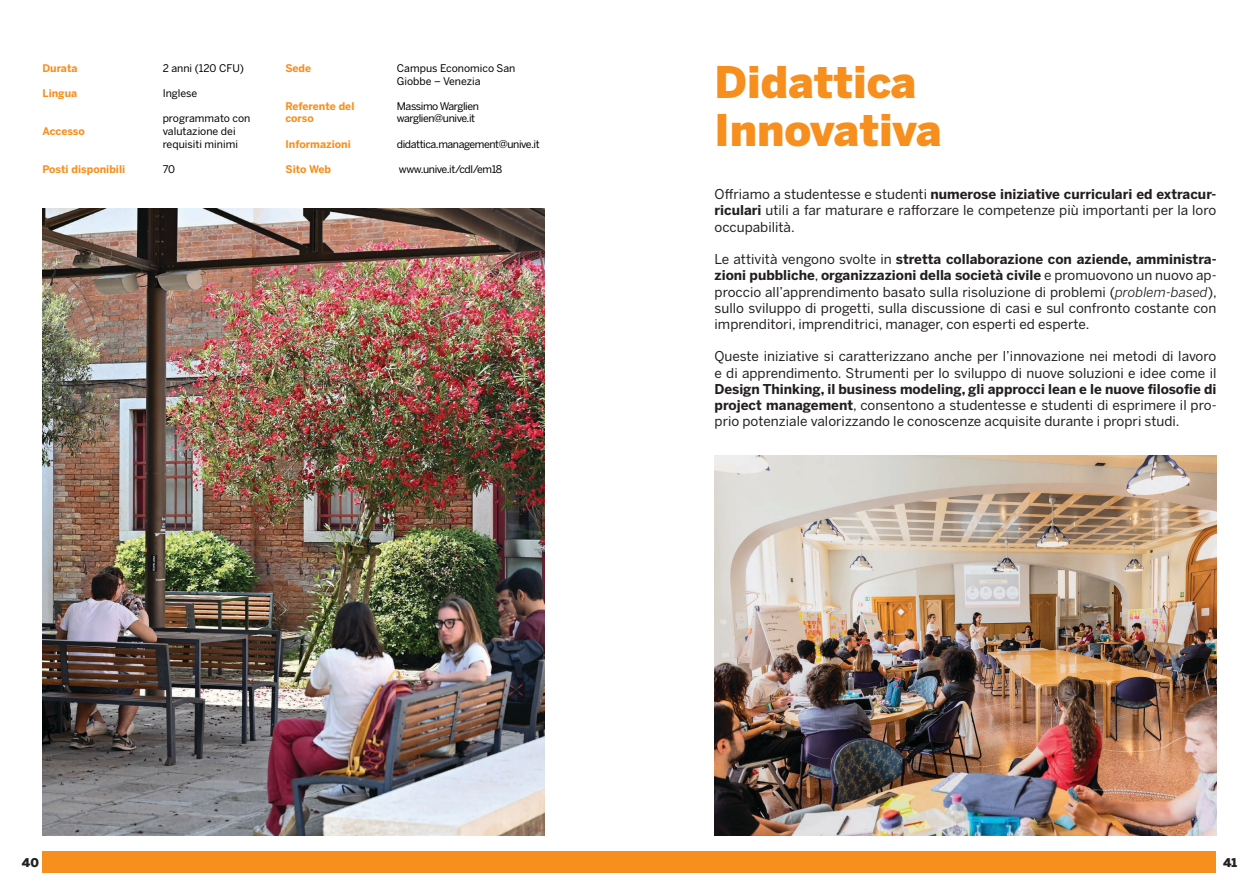
<style>
.page{position:relative;width:1259px;height:893px;background:#fff}
.page>*{position:absolute;margin:0;border:0;box-sizing:border-box;transform-origin:0 0}
.t1{font:900 43.35px/48px "Benton Sans";color:#f78f1e}
.t2{font:13.5px/16.2px "Benton Sans";color:#231f20;text-align:justify}
.t3{font:900 12px "Benton Sans";color:#231f20}
.t4{font:10.5px/12.6px "Benton Sans";letter-spacing:-.01em;color:#000}
.t5{font:10.5px/12.6px "Benton Sans";letter-spacing:-.04em;color:#000}
.t6{font:700 10.5px/12.6px "Benton Sans";color:#f78f1e}
.s1{font-weight:700}
.s2{font-style:italic}
</style>
<div class="page">
<div style="left:43px;top:852px;width:1173px;height:21px;background:#f78f1e"></div>
<img style="left:714px;top:455px;width:502px;height:381px">
<img style="left:43px;top:209px;width:501px;height:627px">
<p class="t6" style="left:43px;top:62px;width:37px">Durata</p>
<p class="t6" style="left:43px;top:87px;width:36px">Lingua</p>
<p class="t6" style="left:43px;top:125px;width:44px">Accesso</p>
<p class="t6" style="left:43px;top:163px;width:84px">Posti disponibili</p>
<p class="t4" style="left:163px;top:62px;width:83px">2 anni (120 CFU)</p>
<p class="t4" style="left:163px;top:87px;width:36px">Inglese</p>
<p class="t4" style="left:163px;top:112px;width:89px">programmato con valutazione dei requisiti minimi</p>
<p class="t4" style="left:163px;top:163px;width:14px">70</p>
<p class="t6" style="left:285px;top:62px;width:27px">Sede</p>
<p class="t6" style="left:285px;top:100px;width:71px">Referente del corso</p>
<p class="t6" style="left:285px;top:137px;width:67px">Informazioni</p>
<p class="t6" style="left:285px;top:163px;width:47px">Sito Web</p>
<p class="t4" style="left:397px;top:62px;width:120px">Campus Economico San<br>Giobbe – Venezia</p>
<p class="t5" style="left:397px;top:100px;width:84px">Massimo Warglien warglien@unive.it</p>
<p class="t5" style="left:397px;top:137px;width:144px">didattica.management@unive.it</p>
<p class="t5" style="left:399px;top:163px;width:105px">www.unive.it/cdl/em18</p>
<h1 class="t1" style="left:714px;top:57px;width:229px">Didattica<br>Innovativa</h1>
<p class="t2" style="left:714px;top:186px;width:503px">Offriamo a studentesse e studenti <span class="s1">numerose iniziative curriculari ed extracur&shy;riculari</span> utili a far maturare e rafforzare le competenze più importanti per la loro occupabilità.</p>
<p class="t2" style="left:714px;top:251px;width:504px">Le attività vengono svolte in <span class="s1">stretta collaborazione con aziende, amministra&shy;zioni pubbliche</span>, <span class="s1">organizzazioni della società civile</span> e promuovono un nuovo ap&shy;proccio all’apprendimento basato sulla risoluzione di problemi (<span class="s2">problem-based</span>), sullo sviluppo di progetti, sulla discussione di casi e sul confronto costante con imprenditori, imprenditrici, manager, con esperti ed esperte.</p>
<p class="t2" style="left:714px;top:348px;width:503px">Queste iniziative si caratterizzano anche per l’innovazione nei metodi di lavoro e di apprendimento. Strumenti per lo sviluppo di nuove soluzioni e idee come il</p>
<p class="t2" style="left:714px;top:381px;width:503px"><span class="s1">Design Thinking, il business modeling, gli approcci lean e le nuove filosofie di project management</span>, consentono a studentesse e studenti di esprimere il pro&shy;prio potenziale valorizzando le conoscenze acquisite durante i propri studi.</p>
<p class="t3" style="left:22px;top:856px;width:19px">40</p>
<p class="t3" style="left:1223px;top:856px;width:16px">41</p>
</div>
